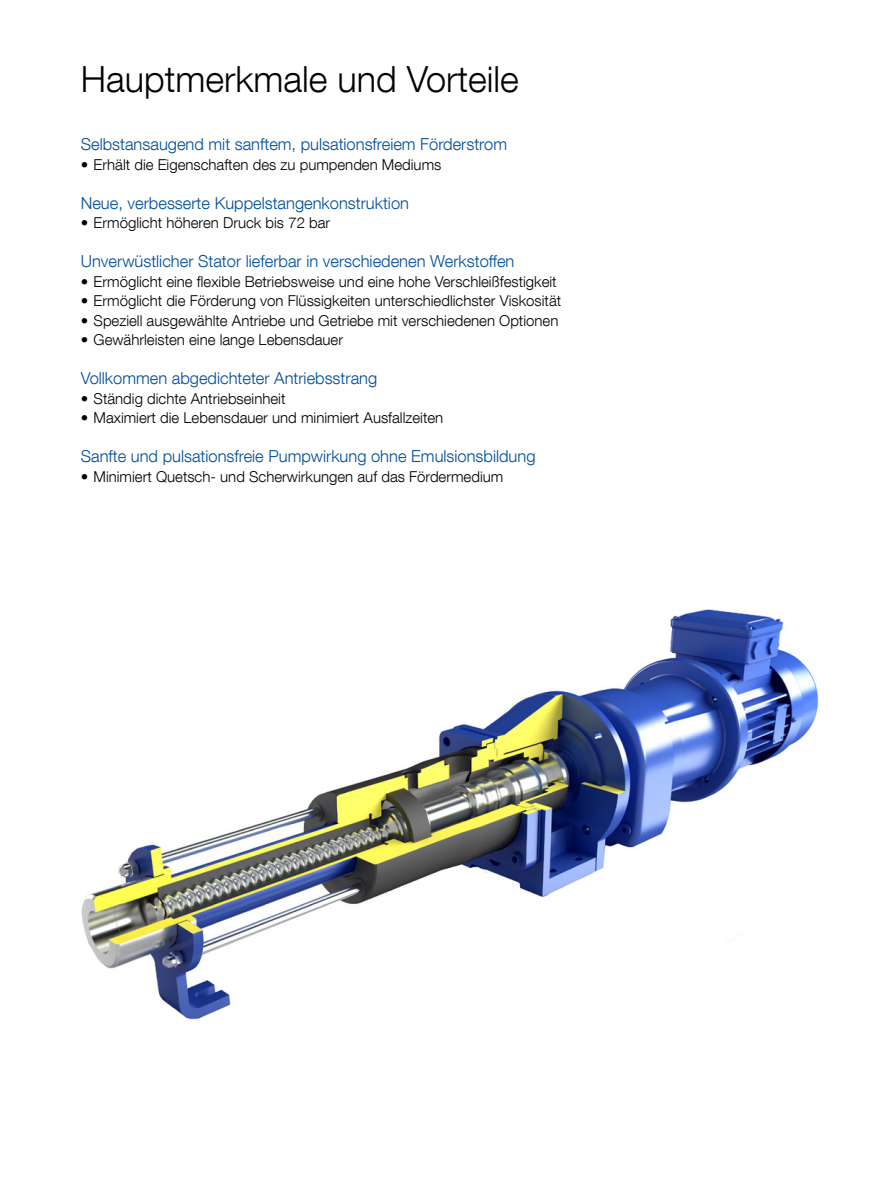
<style>
.page{position:relative;width:893px;height:1191px;background:#fff}
.page>*{position:absolute;margin:0;border:0;box-sizing:border-box;transform-origin:0 0}
.t1{font:300 36px "Helvetica Neue LT Com";color:#000}
.Subtitle_blue_smalle{font:300 16.5px "Helvetica Neue LT Com";color:#004e9b}
.t2{font:300 15px "Helvetica Neue LT Com";color:#000}
</style>
<div class="page">
<img style="left:81px;top:609px;width:738px;height:411px">
<p class="t1" style="left:81px;top:57px;width:440px">Hauptmerkmale und Vorteile</p>
<p class="Subtitle_blue_smalle" style="left:81px;top:134px;width:428px">Selbstansaugend mit sanftem, pulsationsfreiem Förderstrom</p>
<p class="t2" style="left:81px;top:155px;width:362px">• Erhält die Eigenschaften des zu pumpenden Mediums</p>
<p class="Subtitle_blue_smalle" style="left:81px;top:193px;width:330px">Neue, verbesserte Kuppelstangenkonstruktion</p>
<p class="t2" style="left:81px;top:214px;width:251px">• Ermöglicht höheren Druck bis 72 bar</p>
<p class="Subtitle_blue_smalle" style="left:81px;top:251px;width:435px">Unverwüstlicher Stator lieferbar in verschiedenen Werkstoffen</p>
<p class="t2" style="left:81px;top:272px;width:477px">• Ermöglicht eine flexible Betriebsweise und eine hohe Verschleißfestigkeit</p>
<p class="t2" style="left:81px;top:292px;width:482px">• Ermöglicht die Förderung von Flüssigkeiten unterschiedlichster Viskosität</p>
<p class="t2" style="left:81px;top:311px;width:479px">• Speziell ausgewählte Antriebe und Getriebe mit verschiedenen Optionen</p>
<p class="t2" style="left:81px;top:331px;width:264px">• Gewährleisten eine lange Lebensdauer</p>
<p class="Subtitle_blue_smalle" style="left:81px;top:368px;width:298px">Vollkommen abgedichteter Antriebsstrang</p>
<p class="t2" style="left:81px;top:389px;width:206px">• Ständig dichte Antriebseinheit</p>
<p class="t2" style="left:81px;top:409px;width:364px">• Maximiert die Lebensdauer und minimiert Ausfallzeiten</p>
<p class="Subtitle_blue_smalle" style="left:81px;top:446px;width:456px">Sanfte und pulsationsfreie Pumpwirkung ohne Emulsionsbildung</p>
<p class="t2" style="left:81px;top:467px;width:424px">• Minimiert Quetsch- und Scherwirkungen auf das Fördermedium</p>
</div>
